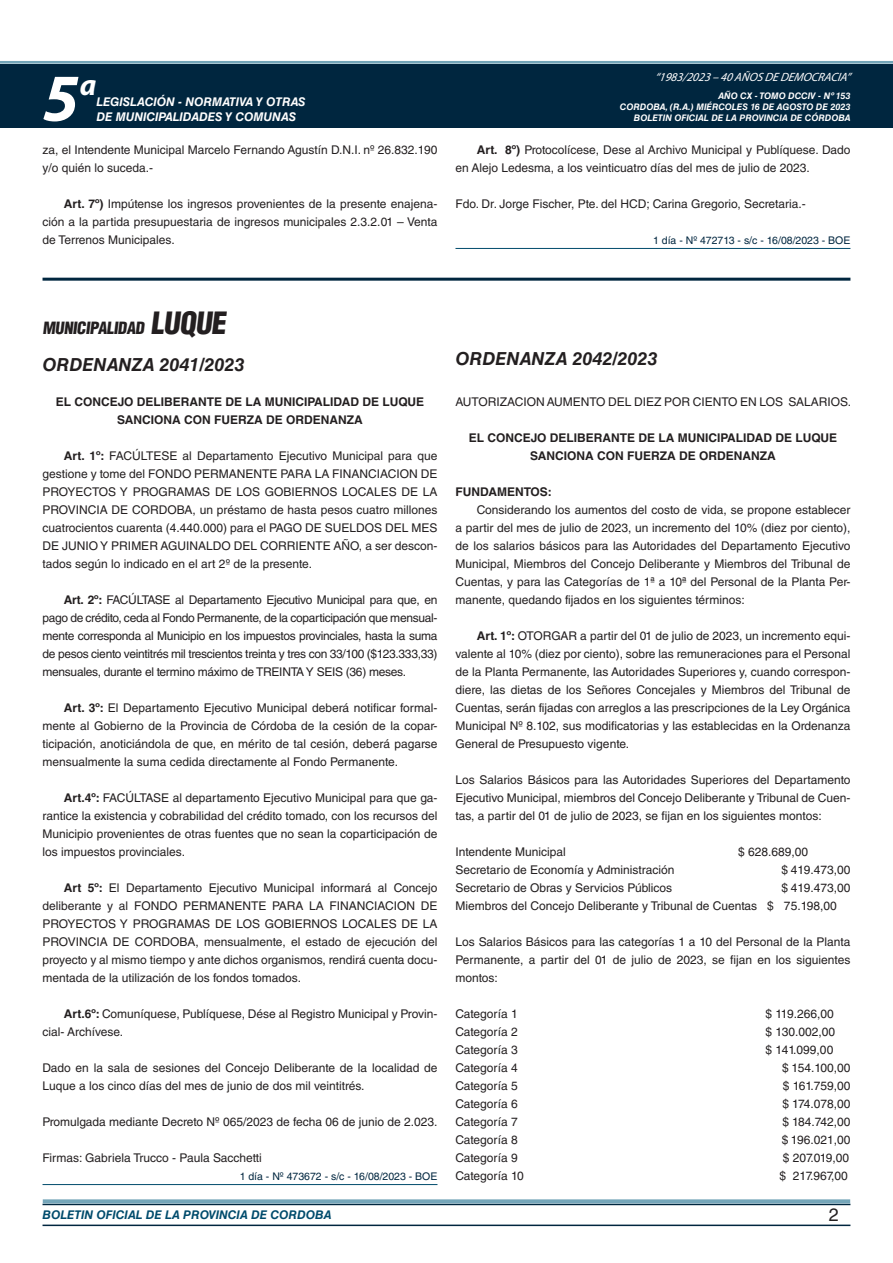
<style>
.page{position:relative;width:893px;height:1263px;background:#fff}
.page>*{position:absolute;margin:0;border:0;box-sizing:border-box;transform-origin:0 0}
.t1{font:italic 700 67.5px "Myriad Pro";color:#fff}
.t2{font:italic 700 30px "Myriad Pro";color:#fff}
.NOMBRE_DE_MINISTERIO{font:italic 700 18px "Helvetica LT Std";color:#231f20}
.t3{font:18px "Helvetica LT Std";color:#231f20}
.BASE{font:900 condensed 16.5px "Helvetica LT Std";color:#231f20}
.TEXTO_BASE{font:12px/18px "Helvetica LT Std";color:#231f20;text-align:justify}
.RESUELVE{font:700 12px "Helvetica LT Std";color:#231f20}
.t4{font:italic 700 12px "Helvetica LT Std";color:#fff}
.t5{font:italic 700 12px "Helvetica LT Std";color:#004b6c}
.t6{font:italic 12px "Myriad Pro";color:#fff}
.TEXTO_BASE-2{font:700 12px "Helvetica LT Std";color:#231f20}
.FECHA_DE_VENCIMIENTO{font:10.5px "Helvetica LT Std";color:#00263f}
.t7{font:italic 700 9px/10.8px "Helvetica LT Std";color:#fff;text-align:right}
.s1{font-weight:700}
.s2{font-size:30px}
</style>
<div class="page">
<div style="left:0;top:61px;width:893px;height:6px;background:#fff;opacity:.75"></div>
<div style="left:0;top:64px;width:893px;height:64px;background:#00263f"></div>
<hr style="left:43px;top:1224px;width:807px;height:2px;background:#00263f">
<div style="left:42px;top:1198px;width:809px;height:8px;background:#fff;opacity:.75"></div>
<hr style="left:455px;top:248px;width:395px;height:1px;background:#004b6c">
<hr style="left:43px;top:278px;width:807px;height:3px;background:#00263f">
<hr style="left:43px;top:1184px;width:394px;height:1px;background:#004b6c">
<h1 class="t1" style="left:43px;top:54px;width:38px">5</h1>
<h2 class="t2" style="left:80px;top:66px;width:18px">a</h2>
<p class="t4" style="left:96px;top:95px;width:211px">LEGISLACIÓN - NORMATIVA Y OTRAS</p>
<p class="t4" style="left:96px;top:109px;width:201px">DE MUNICIPALIDADES Y COMUNAS</p>
<p class="TEXTO_BASE" style="left:43px;top:141px;width:396px">za, el Intendente Municipal Marcelo Fernando Agustín D.N.I. nº 26.832.190 y/o quién lo suceda.-</p>
<p class="TEXTO_BASE" style="left:43px;top:195px;width:396px;text-indent:21px"><span class="s1">Art. 7º)</span> Impútense los ingresos provenientes de la presente enajena&shy;ción a la partida presupuestaria de ingresos municipales 2.3.2.01 – Venta de Terrenos Municipales.</p>
<p class="t6" style="left:655px;top:70px;width:197px">“ 1983/2023 – 40 AÑOS DE DEMOCRACIA”</p>
<p class="t7" style="left:620px;top:91px;width:232px">AÑO CX - TOMO DCCIV - Nº 153<br>CORDOBA, (R.A.) MIÉRCOLES 16 DE AGOSTO DE 2023<br>BOLETIN OFICIAL DE LA PROVINCIA DE CÓRDOBA</p>
<p class="TEXTO_BASE" style="left:455px;top:141px;width:396px;text-indent:21px"><span class="s1">Art. 8º)</span> Protocolícese, Dese al Archivo Municipal y Publíquese. Dado en Alejo Ledesma, a los veinticuatro días del mes de julio de 2023.</p>
<p class="TEXTO_BASE" style="left:455px;top:195px;width:352px">Fdo. Dr. Jorge Fischer, Pte. del HCD; Carina Gregorio, Secretaria.-</p>
<p class="FECHA_DE_VENCIMIENTO" style="left:653px;top:234px;width:199px">1 día - Nº 472713 - s/c - 16/08/2023 - BOE</p>
<p class="BASE" style="left:43px;top:317px;width:190px">MUNICIPALIDAD <span class="s2">LUQUE</span></p>
<p class="NOMBRE_DE_MINISTERIO" style="left:43px;top:354px;width:204px">ORDENANZA 2041/2023</p>
<p class="RESUELVE" style="left:56px;top:394px;width:370px">EL CONCEJO DELIBERANTE DE LA MUNICIPALIDAD DE LUQUE</p>
<p class="RESUELVE" style="left:117px;top:412px;width:247px">SANCIONA CON FUERZA DE ORDENANZA</p>
<p class="TEXTO_BASE" style="left:43px;top:447px;width:396px;text-indent:21px"><span class="s1">Art. 1º:</span> FACÚLTESE al Departamento Ejecutivo Municipal para que gestione y tome del FONDO PERMANENTE PARA LA FINANCIACION DE PROYECTOS Y PROGRAMAS DE LOS GOBIERNOS LOCALES DE LA PROVINCIA DE CORDOBA, un préstamo de hasta pesos cuatro millones cuatrocientos cuarenta (4.440.000) para el PAGO DE SUELDOS DEL MES DE JUNIO Y PRIMER AGUINALDO DEL CORRIENTE AÑO, a ser descon&shy;tados según lo indicado en el art 2º de la presente.</p>
<p class="TEXTO_BASE" style="left:43px;top:591px;width:396px;text-indent:21px"><span class="s1">Art. 2º:</span> FACÚLTASE al Departamento Ejecutivo Municipal para que, en pago de crédito, ceda al Fondo Permanente, de la coparticipación que mensual&shy;mente corresponda al Municipio en los impuestos provinciales, hasta la suma de pesos ciento veintitrés mil trescientos treinta y tres con 33/100 ($123.333,33) mensuales, durante el termino máximo de TREINTA Y SEIS (36) meses.</p>
<p class="TEXTO_BASE" style="left:43px;top:699px;width:396px;text-indent:21px"><span class="s1">Art. 3º:</span> El Departamento Ejecutivo Municipal deberá notificar formal&shy;mente al Gobierno de la Provincia de Córdoba de la cesión de la copar&shy;ticipación, anoticiándola de que, en mérito de tal cesión, deberá pagarse mensualmente la suma cedida directamente al Fondo Permanente.</p>
<p class="TEXTO_BASE" style="left:43px;top:789px;width:396px;text-indent:21px"><span class="s1">Art.4º:</span> FACÚLTASE al departamento Ejecutivo Municipal para que ga&shy;rantice la existencia y cobrabilidad del crédito tomado, con los recursos del Municipio provenientes de otras fuentes que no sean la coparticipación de los impuestos provinciales.</p>
<p class="TEXTO_BASE" style="left:43px;top:879px;width:396px;text-indent:21px"><span class="s1">Art 5º:</span> El Departamento Ejecutivo Municipal informará al Concejo deliberante y al FONDO PERMANENTE PARA LA FINANCIACION DE PROYECTOS Y PROGRAMAS DE LOS GOBIERNOS LOCALES DE LA PROVINCIA DE CORDOBA, mensualmente, el estado de ejecución del proyecto y al mismo tiempo y ante dichos organismos, rendirá cuenta docu&shy;mentada de la utilización de los fondos tomados.</p>
<p class="TEXTO_BASE" style="left:43px;top:1005px;width:396px;text-indent:21px"><span class="s1">Art.6º:</span> Comuníquese, Publíquese, Dése al Registro Municipal y Provin&shy;cial- Archívese.</p>
<p class="TEXTO_BASE" style="left:43px;top:1059px;width:396px">Dado en la sala de sesiones del Concejo Deliberante de la localidad de<br>Luque a los cinco días del mes de junio de dos mil veintitrés.</p>
<p class="TEXTO_BASE" style="left:43px;top:1113px;width:396px">Promulgada mediante Decreto Nº 065/2023 de fecha 06 de junio de 2.023.</p>
<p class="TEXTO_BASE" style="left:43px;top:1149px;width:221px">Firmas: Gabriela Trucco - Paula Sacchetti</p>
<p class="FECHA_DE_VENCIMIENTO" style="left:240px;top:1170px;width:199px">1 día - Nº 473672 - s/c - 16/08/2023 - BOE</p>
<p class="NOMBRE_DE_MINISTERIO" style="left:455px;top:347px;width:204px">ORDENANZA 2042/2023</p>
<p class="TEXTO_BASE" style="left:455px;top:393px;width:397px">AUTORIZACION AUMENTO DEL DIEZ POR CIENTO EN LOS SALARIOS.</p>
<p class="RESUELVE" style="left:469px;top:430px;width:370px">EL CONCEJO DELIBERANTE DE LA MUNICIPALIDAD DE LUQUE</p>
<p class="RESUELVE" style="left:530px;top:448px;width:247px">SANCIONA CON FUERZA DE ORDENANZA</p>
<p class="TEXTO_BASE-2" style="left:455px;top:484px;width:98px">FUNDAMENTOS:</p>
<p class="TEXTO_BASE" style="left:455px;top:501px;width:396px;text-indent:21px">Considerando los aumentos del costo de vida, se propone establecer a partir del mes de julio de 2023, un incremento del 10% (diez por ciento), de los salarios básicos para las Autoridades del Departamento Ejecutivo Municipal, Miembros del Concejo Deliberante y Miembros del Tribunal de Cuentas, y para las Categorías de 1ª a 10ª del Personal de la Planta Per&shy;manente, quedando fijados en los siguientes términos:</p>
<p class="TEXTO_BASE" style="left:455px;top:627px;width:396px;text-indent:21px"><span class="s1">Art. 1º:</span> OTORGAR a partir del 01 de julio de 2023, un incremento equi&shy;valente al 10% (diez por ciento), sobre las remuneraciones para el Personal de la Planta Permanente, las Autoridades Superiores y, cuando correspon&shy;diere, las dietas de los Señores Concejales y Miembros del Tribunal de Cuentas, serán fijadas con arreglos a las prescripciones de la Ley Orgánica Municipal Nº 8.102, sus modificatorias y las establecidas en la Ordenanza General de Presupuesto vigente.</p>
<p class="TEXTO_BASE" style="left:455px;top:771px;width:396px">Los Salarios Básicos para las Autoridades Superiores del Departamento Ejecutivo Municipal, miembros del Concejo Deliberante y Tribunal de Cuen&shy;tas, a partir del 01 de julio de 2023, se fijan en los siguientes montos:</p>
<p class="TEXTO_BASE" style="left:455px;top:843px;width:112px">Intendente Municipal</p>
<p class="TEXTO_BASE" style="left:738px;top:843px;width:72px">$ 628.689,00</p>
<p class="TEXTO_BASE" style="left:455px;top:861px;width:220px">Secretario de Economía y Administración</p>
<p class="TEXTO_BASE" style="left:781px;top:861px;width:71px">$ 419.473,00</p>
<p class="TEXTO_BASE" style="left:455px;top:879px;width:218px">Secretario de Obras y Servicios Públicos</p>
<p class="TEXTO_BASE" style="left:781px;top:879px;width:71px">$ 419.473,00</p>
<p class="TEXTO_BASE" style="left:455px;top:897px;width:383px">Miembros del Concejo Deliberante y Tribunal de Cuentas $ 75.198,00</p>
<p class="TEXTO_BASE" style="left:455px;top:933px;width:396px">Los Salarios Básicos para las categorías 1 a 10 del Personal de la Planta Permanente, a partir del 01 de julio de 2023, se fijan en los siguientes montos:</p>
<p class="TEXTO_BASE" style="left:455px;top:1005px;width:64px">Categoría 1</p>
<p class="TEXTO_BASE" style="left:765px;top:1005px;width:70px">$ 119.266,00</p>
<p class="TEXTO_BASE" style="left:455px;top:1023px;width:64px">Categoría 2</p>
<p class="TEXTO_BASE" style="left:765px;top:1023px;width:71px">$ 130.002,00</p>
<p class="TEXTO_BASE" style="left:455px;top:1041px;width:64px">Categoría 3</p>
<p class="TEXTO_BASE" style="left:765px;top:1041px;width:69px">$ 141.099,00</p>
<p class="TEXTO_BASE" style="left:455px;top:1059px;width:64px">Categoría 4</p>
<p class="TEXTO_BASE" style="left:782px;top:1059px;width:70px">$ 154.100,00</p>
<p class="TEXTO_BASE" style="left:455px;top:1077px;width:64px">Categoría 5</p>
<p class="TEXTO_BASE" style="left:783px;top:1077px;width:69px">$ 161.759,00</p>
<p class="TEXTO_BASE" style="left:455px;top:1095px;width:64px">Categoría 6</p>
<p class="TEXTO_BASE" style="left:782px;top:1095px;width:70px">$ 174.078,00</p>
<p class="TEXTO_BASE" style="left:455px;top:1113px;width:64px">Categoría 7</p>
<p class="TEXTO_BASE" style="left:782px;top:1113px;width:70px">$ 184.742,00</p>
<p class="TEXTO_BASE" style="left:455px;top:1131px;width:64px">Categoría 8</p>
<p class="TEXTO_BASE" style="left:782px;top:1131px;width:70px">$ 196.021,00</p>
<p class="TEXTO_BASE" style="left:455px;top:1149px;width:64px">Categoría 9</p>
<p class="TEXTO_BASE" style="left:783px;top:1149px;width:68px">$ 207.019,00</p>
<p class="TEXTO_BASE" style="left:455px;top:1167px;width:70px">Categoría 10</p>
<p class="TEXTO_BASE" style="left:779px;top:1167px;width:70px">$ 217.967,00</p>
<p class="t5" style="left:43px;top:1208px;width:290px">BOLETIN OFICIAL DE LA PROVINCIA DE CORDOBA</p>
<p class="t3" style="left:829px;top:1204px;width:12px">2</p>
</div>
